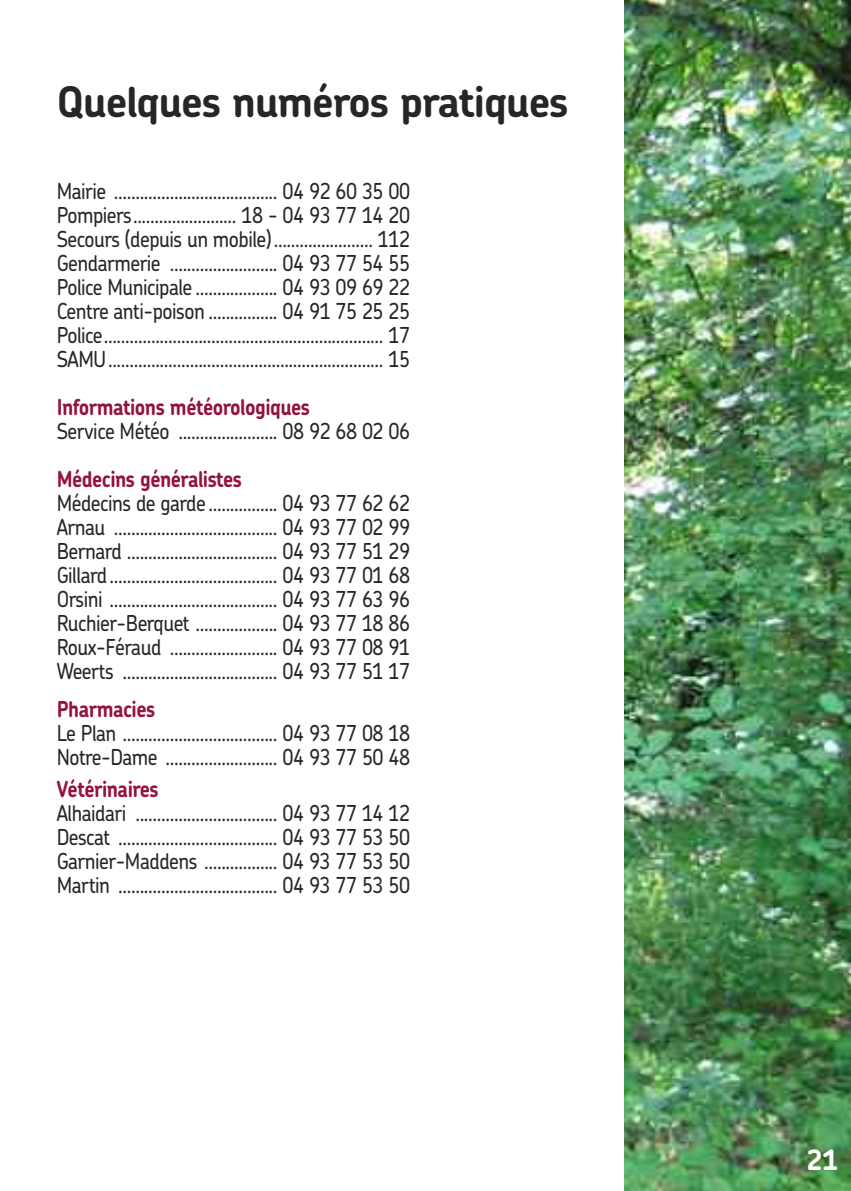
<style>
.page{position:relative;width:851px;height:1191px;background:#fff}
.page>*{position:absolute;margin:0;border:0;box-sizing:border-box;transform-origin:0 0}
.t1{font:700 42px "Chevin";letter-spacing:-.025em;color:#272627}
.t2{font:700 28px "Chevin";color:#fff}
.t3{font:500 22px/24px "Chevin";letter-spacing:-.025em;color:#272627;text-align:justify;scale:.9 1}
.t4{font:700 22px "Chevin";letter-spacing:-.025em;color:#95123d;scale:.9 1}
</style>
<div class="page">
<img style="left:624px;top:0;width:226px;height:1191px">
<h1 class="t1" style="left:57px;top:86px;width:513px">Quelques numéros pratiques</h1>
<p class="t3" style="left:57px;top:181px;width:394px">Mairie ...................................... 04 92 60 35 00<br>Pompiers........................ 18 - 04 93 77 14 20<br>Secours (depuis un mobile)....................... 112<br>Gendarmerie ......................... 04 93 77 54 55<br>Police Municipale ................... 04 93 09 69 22<br>Centre anti-poison ................ 04 91 75 25 25<br>Police................................................................. 17<br>SAMU................................................................ 15</p>
<p class="t4" style="left:57px;top:399px;width:283px">Informations météorologiques</p>
<p class="t3" style="left:57px;top:421px;width:394px">Service Météo ....................... 08 92 68 02 06</p>
<p class="t4" style="left:57px;top:471px;width:207px">Médecins généralistes</p>
<p class="t3" style="left:57px;top:493px;width:394px">Médecins de garde ................ 04 93 77 62 62<br>Arnau ...................................... 04 93 77 02 99<br>Bernard ................................... 04 93 77 51 29<br>Gillard....................................... 04 93 77 01 68<br>Orsini ....................................... 04 93 77 63 96<br>Ruchier-Berquet ................... 04 93 77 18 86<br>Roux-Féraud ......................... 04 93 77 08 91<br>Weerts .................................... 04 93 77 51 17</p>
<p class="t4" style="left:57px;top:701px;width:111px">Pharmacies</p>
<p class="t3" style="left:57px;top:723px;width:394px">Le Plan .................................... 04 93 77 08 18<br>Notre-Dame .......................... 04 93 77 50 48</p>
<p class="t4" style="left:57px;top:781px;width:115px">Vétérinaires</p>
<p class="t3" style="left:57px;top:803px;width:394px">Alhaidari ................................. 04 93 77 14 12<br>Descat ..................................... 04 93 77 53 50<br>Garnier-Maddens ................. 04 93 77 53 50<br>Martin ..................................... 04 93 77 53 50</p>
<p class="t2" style="left:806px;top:1149px;width:33px">21</p>
</div>
